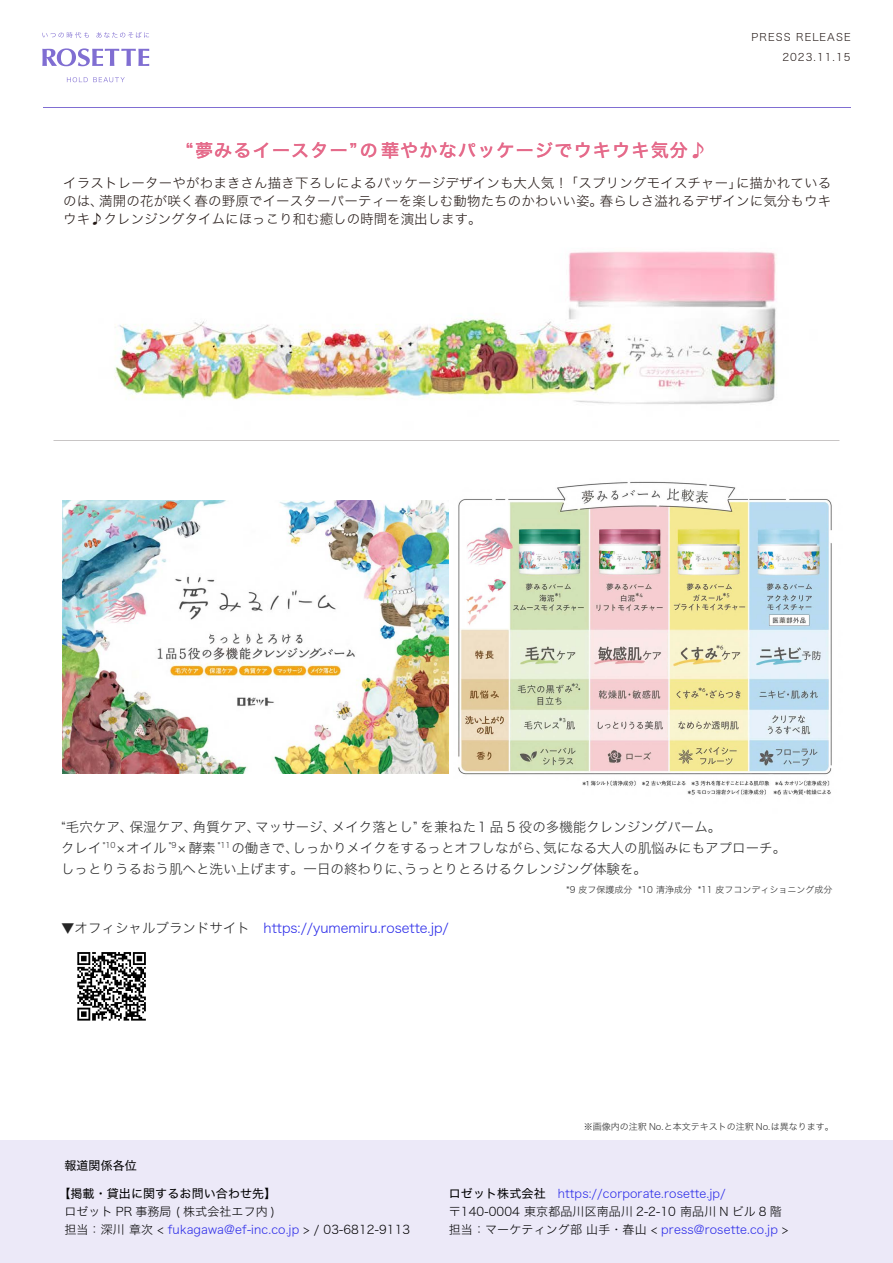
<style>
.page{position:relative;width:893px;height:1263px;background:#fff}
.page>*{position:absolute;margin:0;border:0;box-sizing:border-box;transform-origin:0 0}
.t1{font:18px "Hira Kaku Std W5";letter-spacing:.07em;color:#e56a8a}
.t2{font:13.5px/21px "Hira Kaku Std W2";color:#262626}
.t3{font:13.5px/18px "Hira Kaku Std W2";color:#231815;text-align:justify}
.t4{font:13.5px "Hira Kaku Std W2";color:#2626e8}
.t5{font:12px/18px "Hira Kaku Std W2";letter-spacing:.01em;color:#000}
.t6{font:12px "Hira Kaku Std W4";letter-spacing:.01em;color:#000}
.t7{font:10.5px/19.5px "Hira Kaku Std W2";letter-spacing:.1em;color:#231815;text-align:right}
.t8{font:9px "Hira Kaku Std W2";color:#262626}
.s1{color:#262626}
.s2{color:#2626e8}
.s3{font-family:"Hira Kaku Std W4"}
</style>
<div class="page">
<svg style="left:67px;top:77px;width:58px;height:5px"></svg>
<svg style="left:42px;top:48px;width:107px;height:18px"></svg>
<svg style="left:42px;top:32px;width:47px;height:6px"></svg>
<svg style="left:96px;top:32px;width:53px;height:6px"></svg>
<hr style="left:43px;top:107px;width:808px;height:1px;background:#806ed2">
<div style="left:0;top:1140px;width:893px;height:122px;background:#ece9f8"></div>
<svg style="left:77px;top:952px;width:69px;height:68px"></svg>
<img style="left:448px;top:481px;width:384px;height:314px">
<img style="left:114px;top:251px;width:663px;height:153px">
<img style="left:62px;top:500px;width:386px;height:274px">
<h1 class="t1" style="left:186px;top:137px;width:523px">“夢みるイースター”の華やかなパッケージでウキウキ気分♪</h1>
<p class="t7" style="left:752px;top:27px;width:101px">PRESS RELEASE<br>2023.11.15</p>
<p class="t3" style="left:63px;top:174px;width:770px">イラストレーターやがわまきさん描き下ろしによるパッケージデザインも大人気！「スプリングモイスチャー」に描かれているのは、満開の花が咲く春の野原でイースターパーティーを楽しむ動物たちのかわいい姿。春らしさ溢れるデザインに気分もウキウキ♪クレンジングタイムにほっこり和む癒しの時間を演出します。</p>
<p class="t2" style="left:61px;top:816px;width:727px">“毛穴ケア、保湿ケア、角質ケア、マッサージ、メイク落とし” を兼ねた1 品 5 役の多機能クレンジングバーム。<br>クレイ<sup>*10</sup>×オイル <sup>*9</sup>× 酵素 <sup>*11</sup>の働きで、しっかりメイクをするっとオフしながら、気になる大人の肌悩みにもアプローチ。しっとりうるおう肌へと洗い上げます。一日の終わりに、うっとりとろけるクレンジング体験を。</p>
<p class="t4" style="left:61px;top:918px;width:389px"><span class="s1">▼オフィシャルブランドサイト　</span>https://yumemiru.rosette.jp/</p>
<p class="t8" style="left:567px;top:883px;width:267px">*9 皮フ保護成分 *10 清浄成分 *11 皮フコンディショニング成分</p>
<p class="t8" style="left:584px;top:1119px;width:251px">※画像内の注釈 No.と本文テキストの注釈 No.は異なります。</p>
<p class="t6" style="left:64px;top:1156px;width:74px">報道関係各位</p>
<p class="t6" style="left:58px;top:1185px;width:220px">【掲載・貸出に関するお問い合わせ先】</p>
<p class="t5" style="left:64px;top:1202px;width:347px">ロゼット PR 事務局 ( 株式会社エフ内 )<br>担当：深川 章次 &lt; <span class="s2">fukagawa@ef-inc.co.jp</span> &gt; / 03-6812-9113</p>
<p class="t5" style="left:449px;top:1184px;width:341px"><span class="s3">ロゼット株式会社　</span><span class="s2">https://corporate.rosette.jp/</span>〒140-0004 東京都品川区南品川 2-2-10 南品川 N ビル 8 階担当：マーケティング部 山手・春山 &lt; <span class="s2">press@rosette.co.jp</span> &gt;</p>
</div>
